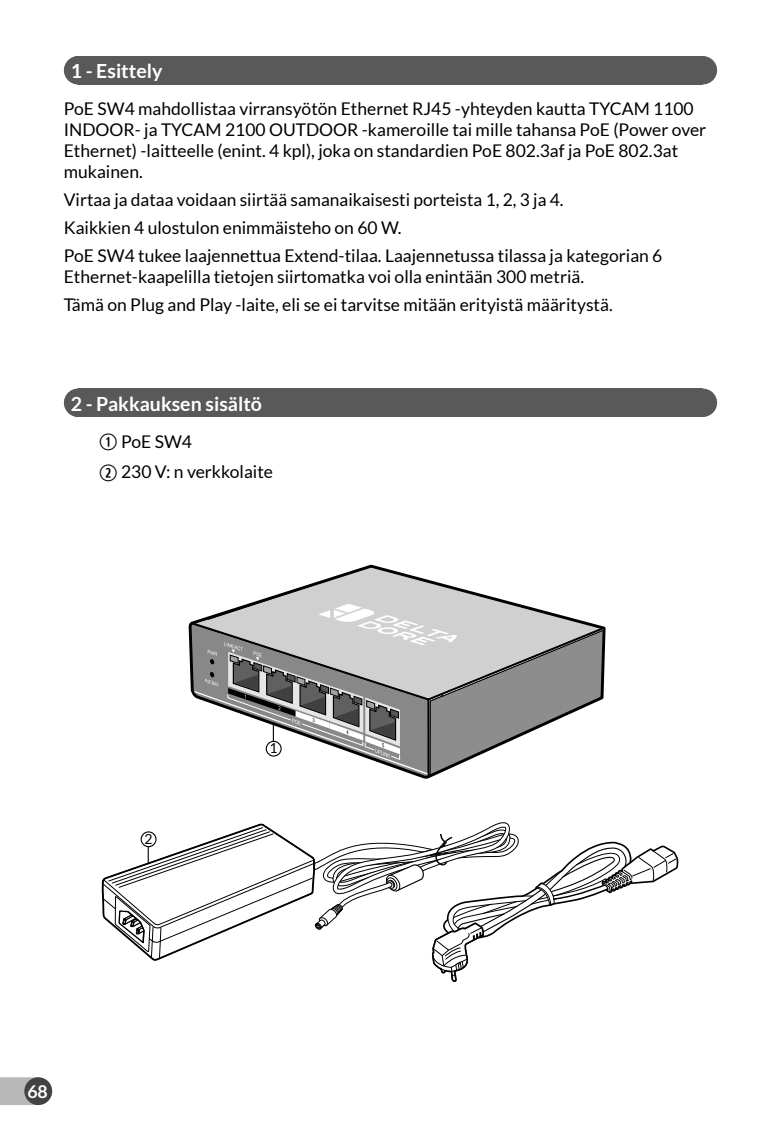
<style>
.page{position:relative;width:780px;height:1134px;background:#fff}
.page>*{position:absolute;margin:0;border:0;box-sizing:border-box;transform-origin:0 0}
.t1{font:700 19.5px "Lato";color:#fff}
.t2{font:700 17.75px "Lato";color:#fff}
.t3{font:17.5px/21px "Lato";color:#000}
.t4{font:13.75px "Lato";color:#000}
.s1{font-family:"Combi Numerals Ltd";font-size:22.5px}
</style>
<div class="page">
<svg style="left:0;top:1077px;width:52px;height:28px"></svg>
<div style="left:24px;top:1077px;width:28px;height:28px;background:#424242;border-radius:50%"></div>
<div style="left:78px;top:56px;width:625px;height:28px;background:#595959"></div>
<div style="left:78px;top:389px;width:625px;height:28px;background:#595959"></div>
<svg style="left:247px;top:564px;width:272px;height:40px"></svg>
<svg style="left:101px;top:604px;width:578px;height:378px"></svg>
<p class="t1" style="left:71px;top:60px;width:93px">1 - Esittely</p>
<p class="t3" style="left:64px;top:98px;width:644px">PoE SW4 mahdollistaa virransyötön Ethernet RJ45 -yhteyden kautta TYCAM 1100<br>INDOOR- ja TYCAM 2100 OUTDOOR -kameroille tai mille tahansa PoE (Power over Ethernet) -laitteelle (enint. 4 kpl), joka on standardien PoE 802.3af ja PoE 802.3at mukainen.</p>
<p class="t3" style="left:64px;top:185px;width:600px;line-height:28px">Virtaa ja dataa voidaan siirtää samanaikaisesti porteista 1, 2, 3 ja 4.<br>Kaikkien 4 ulostulon enimmäisteho on 60 W.<br>PoE SW4 tukee laajennettua Extend-tilaa. Laajennetussa tilassa ja kategorian 6</p>
<p class="t3" style="left:64px;top:262px;width:550px;line-height:28px">Ethernet-kaapelilla tietojen siirtomatka voi olla enintään 300 metriä.<br>Tämä on Plug and Play -laite, eli se ei tarvitse mitään erityistä määritystä.</p>
<p class="t1" style="left:71px;top:392px;width:193px">2 - Pakkauksen sisältö</p>
<p class="t3" style="left:99px;top:426px;width:175px;line-height:30.5px"><span class="s1">1</span> PoE SW4<br><span class="s1">2</span> 230 V: n verkkolaite</p>
<p class="t2" style="left:27px;top:1082px;width:22px">68</p>
<p class="t4" style="left:144px;top:831px;width:10px">2</p>
<p class="t4" style="left:269px;top:741px;width:10px">1</p>
</div>
